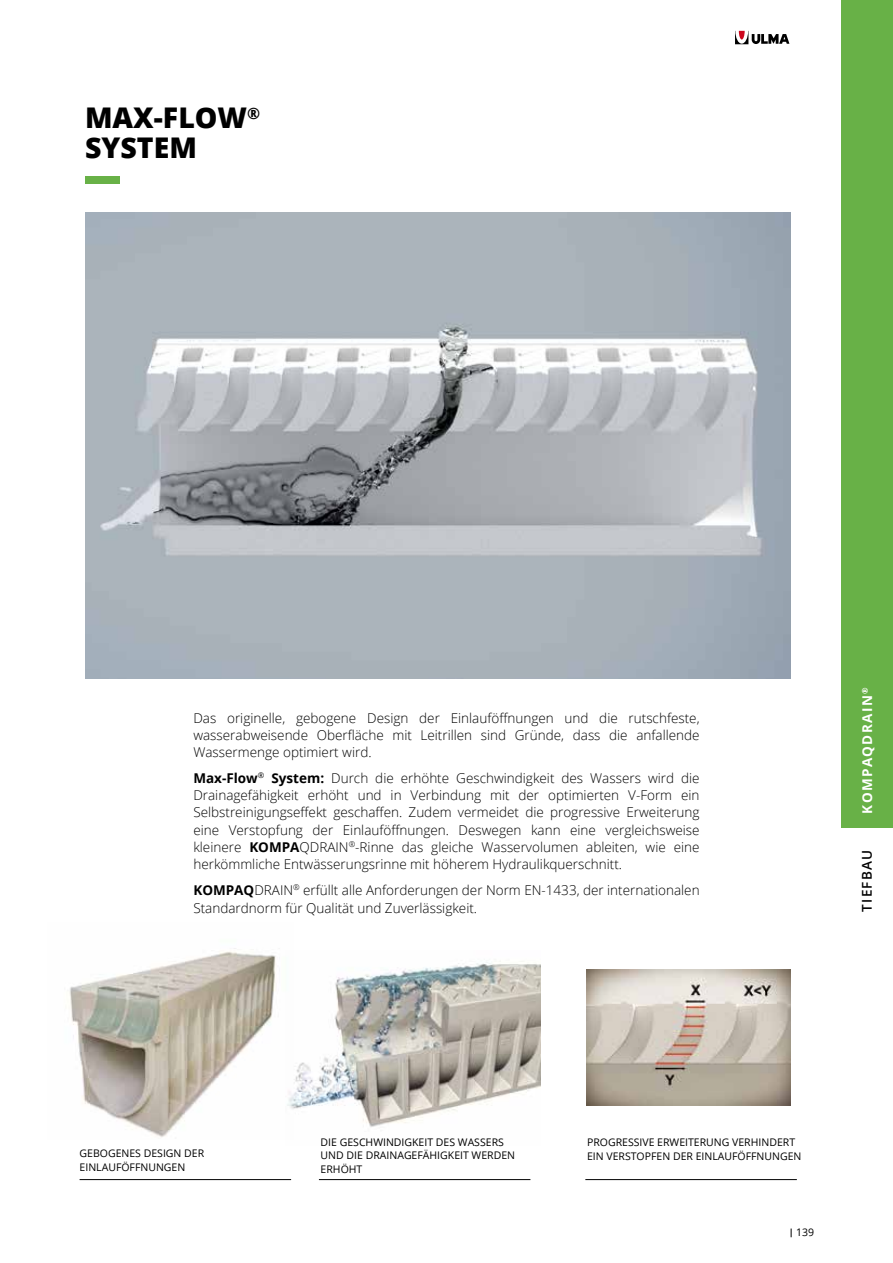
<style>
.page{position:relative;width:893px;height:1263px;background:#fff}
.page>*{position:absolute;margin:0;border:0;box-sizing:border-box;transform-origin:0 0}
.t1{font:800 28.5px/30px "Open Sans";color:#000}
.t2{font:300 13.5px/17.2px "Open Sans";color:#000;text-align:justify}
.t3{font:700 13.5px "Open Sans";letter-spacing:.1em;color:#fff}
.t4{font:600 13.5px "Open Sans";letter-spacing:.1em;color:#000}
.t5{font:10.5px/13.5px "Open Sans";color:#000}
.s1{font-weight:700}
</style>
<div class="page">
<div style="left:842px;top:0;width:51px;height:828px;background:#68b147"></div>
<svg style="left:735px;top:31px;width:54px;height:13px"></svg>
<div style="left:85px;top:176px;width:34px;height:8px;background:#68b147"></div>
<img style="left:69px;top:948px;width:207px;height:189px">
<img style="left:586px;top:969px;width:204px;height:136px">
<hr style="left:80px;top:1179px;width:211px;height:1px;background:#000">
<hr style="left:319px;top:1179px;width:211px;height:1px;background:#000">
<hr style="left:585px;top:1179px;width:212px;height:1px;background:#000">
<img style="left:287px;top:961px;width:254px;height:166px">
<img style="left:85px;top:213px;width:706px;height:465px">
<h1 class="t1" style="left:85px;top:101px;width:177px">MAX-FLOW<sup>®<br></sup>SYSTEM</h1>
<p class="t2" style="left:193px;top:709px;width:508px">Das originelle, gebogene Design der Einlauföffnungen und die rutschfeste, wasserabweisende Oberfläche mit Leitrillen sind Gründe, dass die anfallende Wassermenge optimiert wird.</p>
<p class="t2" style="left:193px;top:769px;width:508px"><span class="s1">Max-Flow</span><sup>®</sup> <span class="s1">System:</span> Durch die erhöhte Geschwindigkeit des Wassers wird die Drainagefähigkeit erhöht und in Verbindung mit der optimierten V-Form ein Selbstreinigungseffekt geschaffen. Zudem vermeidet die progressive Erweiterung eine Verstopfung der Einlauföffnungen. Deswegen kann eine vergleichsweise kleinere <span class="s1">KOMPA</span>QDRAIN<sup>®</sup>-Rinne das gleiche Wasservolumen ableiten, wie eine herkömmliche Entwässerungsrinne mit höherem Hydraulikquerschnitt.</p>
<p class="t2" style="left:193px;top:881px;width:508px;line-height:18px"><span class="s1">KOMPAQ</span>DRAIN<sup>®</sup> erfüllt alle Anforderungen der Norm EN-1433, der internationalen<br>Standardnorm für Qualität und Zuverlässigkeit.</p>
<p class="t3" style="left:858px;top:813px;width:128px;rotate:-90deg">KOMPAQDRAIN<sup>®</sup></p>
<p class="t4" style="left:858px;top:912px;width:64px;rotate:-90deg">TIEFBAU</p>
<p class="t5" style="left:80px;top:1146px;width:126px">GEBOGENES DESIGN DER<br>EINLAUFÖFFNUNGEN</p>
<p class="t5" style="left:321px;top:1135px;width:196px">DIE GESCHWINDIGKEIT DES WASSERS<br>UND DIE DRAINAGEFÄHIGKEIT WERDEN<br>ERHÖHT</p>
<p class="t5" style="left:587px;top:1135px;width:216px">PROGRESSIVE ERWEITERUNG VERHINDERT<br>EIN VERSTOPFEN DER EINLAUFÖFFNUNGEN</p>
<p class="t5" style="left:796px;top:1225px;width:20px">139</p>
</div>
